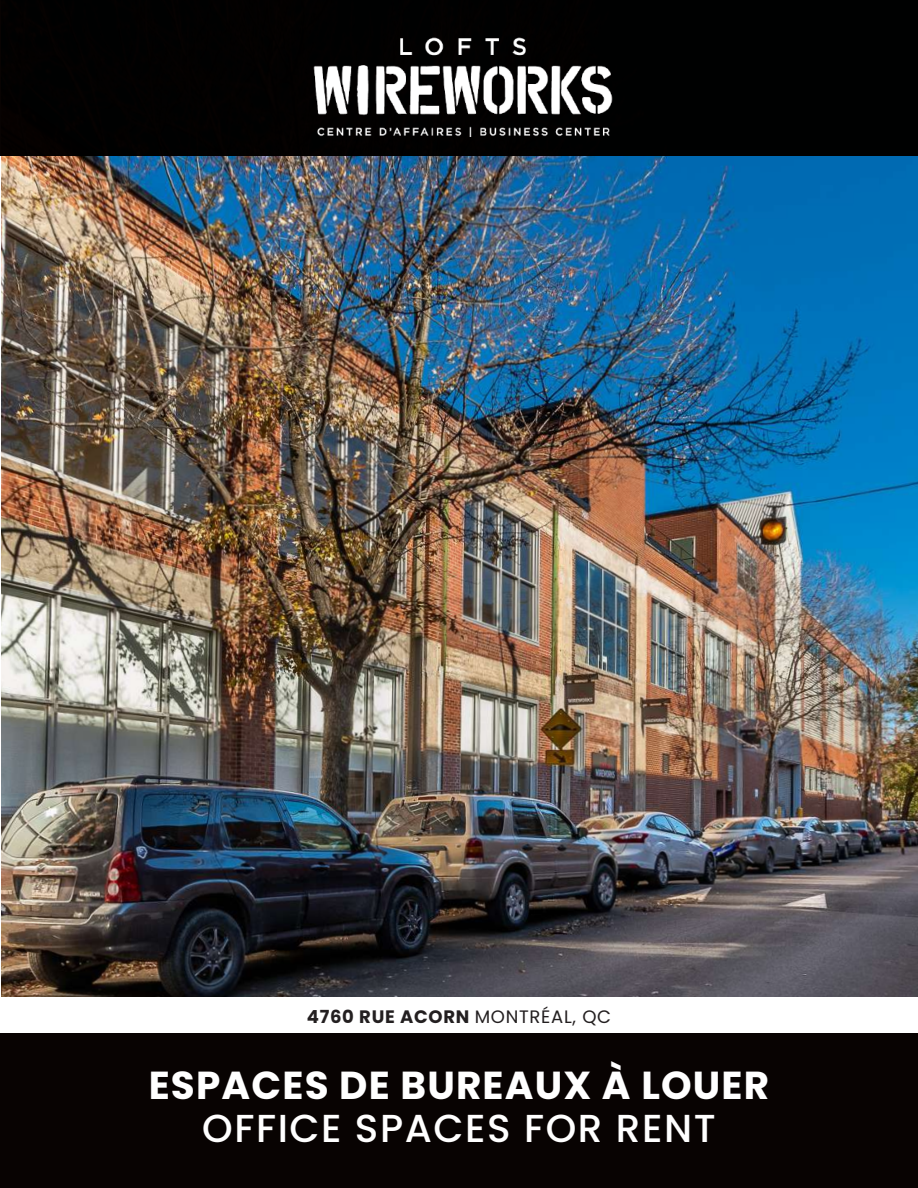
<style>
.page{position:relative;width:918px;height:1188px;background:#fff}
.page>*{position:absolute;margin:0;border:0;box-sizing:border-box;transform-origin:0 0}
.t1{font:700 39px "Poppins";letter-spacing:.03em;color:#fff}
.t2{font:500 39px "Poppins";letter-spacing:.04em;color:#fff}
.t3{font:700 18px "Poppins";letter-spacing:.04em;color:#231f20}
.s1{font-weight:400}
</style>
<div class="page">
<img style="left:1px;top:156px;width:917px;height:841px">
<div style="left:0;top:1034px;width:918px;height:154px;background:#080302"></div>
<div style="left:0;top:0;width:918px;height:156px;background:#000101"></div>
<img style="left:313px;top:37px;width:300px;height:100px">
<p class="t3" style="left:307px;top:1007px;width:306px">4760 RUE ACORN <span class="s1">MONTRÉAL, QC</span></p>
<h1 class="t1" style="left:149px;top:1063px;width:622px">ESPACES DE BUREAUX À LOUER</h1>
<h1 class="t2" style="left:202px;top:1105px;width:515px">OFFICE SPACES FOR RENT</h1>
</div>
